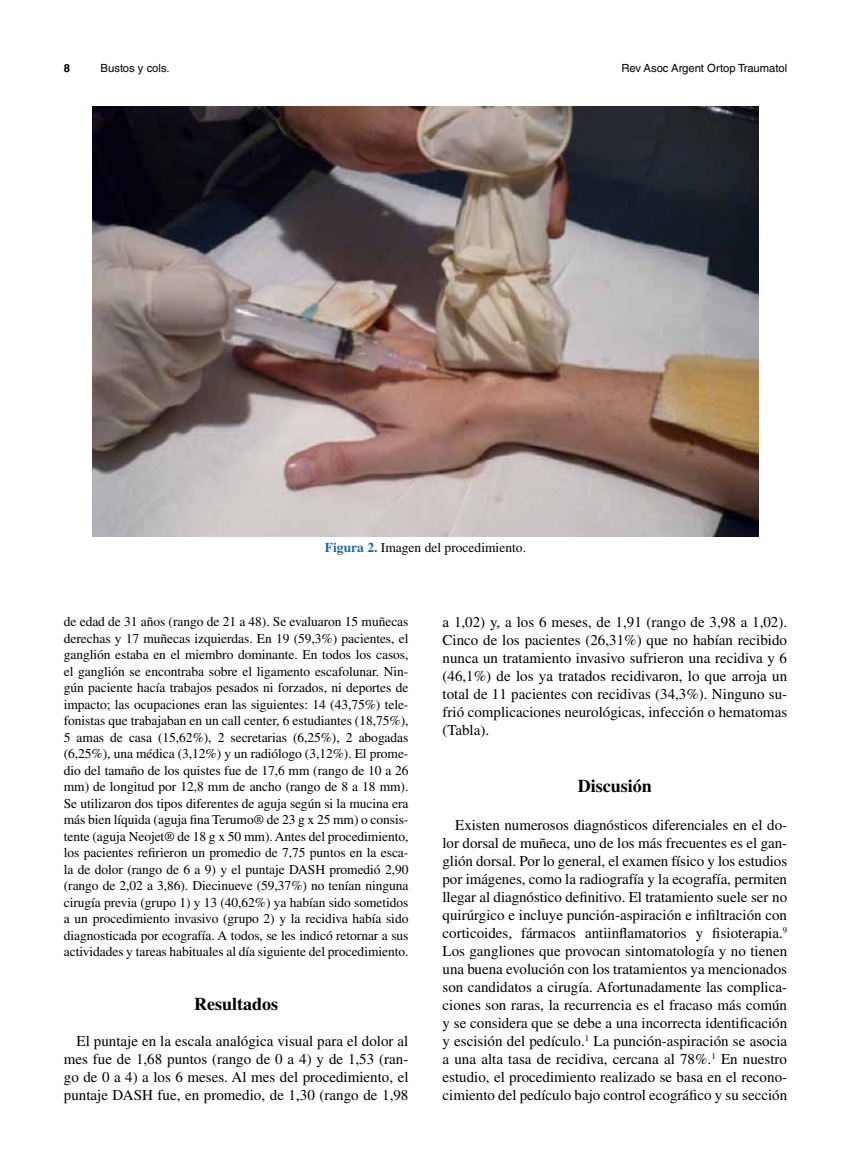
<style>
.page{position:relative;width:851px;height:1170px;background:#fff}
.page>*{position:absolute;margin:0;border:0;box-sizing:border-box;transform-origin:0 0}
.t1{font:700 18px "Times LT Std";color:#000}
.t2{font:15px/18px "Times LT Std";color:#000;text-align:justify}
.t3{font:13.5px/16.5px "Times LT Std";letter-spacing:-.005em;color:#000;text-align:justify}
.t4{font:11.25px "Helvetica LT Std";color:#000}
.t5{font:700 11.25px "Helvetica LT Std";color:#000}
.s1{font-weight:700;color:#1d68a6}
</style>
<div class="page">
<img style="left:92px;top:106px;width:666px;height:430px">
<p class="t5" style="left:64px;top:61px;width:8px">8</p>
<p class="t4" style="left:101px;top:61px;width:71px">Bustos y cols.</p>
<p class="t4" style="left:621px;top:61px;width:167px">Rev Asoc Argent Ortop Traumatol</p>
<p class="t3" style="left:325px;top:539px;width:202px"><span class="s1">Figura 2.</span> Imagen del procedimiento.</p>
<p class="t3" style="left:64px;top:613px;width:346px">de edad de 31 años (rango de 21 a 48). Se evaluaron 15 muñecas derechas y 17 muñecas izquierdas. En 19 (59,3%) pacientes, el ganglión estaba en el miembro dominante. En todos los casos, el ganglión se encontraba sobre el ligamento escafolunar. Nin&shy;gún paciente hacía trabajos pesados ni forzados, ni deportes de impacto; las ocupaciones eran las siguientes: 14 (43,75%) tele&shy;fonistas que trabajaban en un call center, 6 estudiantes (18,75%), 5 amas de casa (15,62%), 2 secretarias (6,25%), 2 abogadas (6,25%), una médica (3,12%) y un radiólogo (3,12%). El prome&shy;dio del tamaño de los quistes fue de 17,6 mm (rango de 10 a 26 mm) de longitud por 12,8 mm de ancho (rango de 8 a 18 mm).<br>Se utilizaron dos tipos diferentes de aguja según si la mucina era más bien líquida (aguja fina Terumo® de 23 g x 25 mm) o consis&shy;tente (aguja Neojet® de 18 g x 50 mm). Antes del procedimiento, los pacientes refirieron un promedio de 7,75 puntos en la esca&shy;la de dolor (rango de 6 a 9) y el puntaje DASH promedió 2,90 (rango de 2,02 a 3,86). Diecinueve (59,37%) no tenían ninguna cirugía previa (grupo 1) y 13 (40,62%) ya habían sido sometidos a un procedimiento invasivo (grupo 2) y la recidiva había sido diagnosticada por ecografía. A todos, se les indicó retornar a sus actividades y tareas habituales al día siguiente del procedimiento.</p>
<p class="t1" style="left:194px;top:993px;width:86px">Resultados</p>
<p class="t2" style="left:64px;top:1032px;width:346px;text-indent:13px">El puntaje en la escala analógica visual para el dolor al mes fue de 1,68 puntos (rango de 0 a 4) y de 1,53 (ran&shy;go de 0 a 4) a los 6 meses. Al mes del procedimiento, el puntaje DASH fue, en promedio, de 1,30 (rango de 1,98</p>
<p class="t2" style="left:442px;top:613px;width:346px">a 1,02) y, a los 6 meses, de 1,91 (rango de 3,98 a 1,02).<br>Cinco de los pacientes (26,31%) que no habían recibido nunca un tratamiento invasivo sufrieron una recidiva y 6 (46,1%) de los ya tratados recidivaron, lo que arroja un total de 11 pacientes con recidivas (34,3%). Ninguno su&shy;frió complicaciones neurológicas, infección o hematomas (Tabla).</p>
<p class="t1" style="left:577px;top:775px;width:76px">Discusión</p>
<p class="t2" style="left:442px;top:815px;width:346px;text-indent:13px">Existen numerosos diagnósticos diferenciales en el do&shy;lor dorsal de muñeca, uno de los más frecuentes es el gan&shy;glión dorsal. Por lo general, el examen físico y los estudios por imágenes, como la radiografía y la ecografía, permiten llegar al diagnóstico definitivo. El tratamiento suele ser no quirúrgico e incluye punción-aspiración e infiltración con corticoides, fármacos antiinflamatorios y fisioterapia.<sup>9<br></sup>Los gangliones que provocan sintomatología y no tienen una buena evolución con los tratamientos ya mencionados son candidatos a cirugía. Afortunadamente las complica&shy;ciones son raras, la recurrencia es el fracaso más común y se considera que se debe a una incorrecta identificación y escisión del pedículo.<sup>1</sup> La punción-aspiración se asocia a una alta tasa de recidiva, cercana al 78%.<sup>1</sup> En nuestro estudio, el procedimiento realizado se basa en el recono&shy;cimiento del pedículo bajo control ecográfico y su sección</p>
</div>
